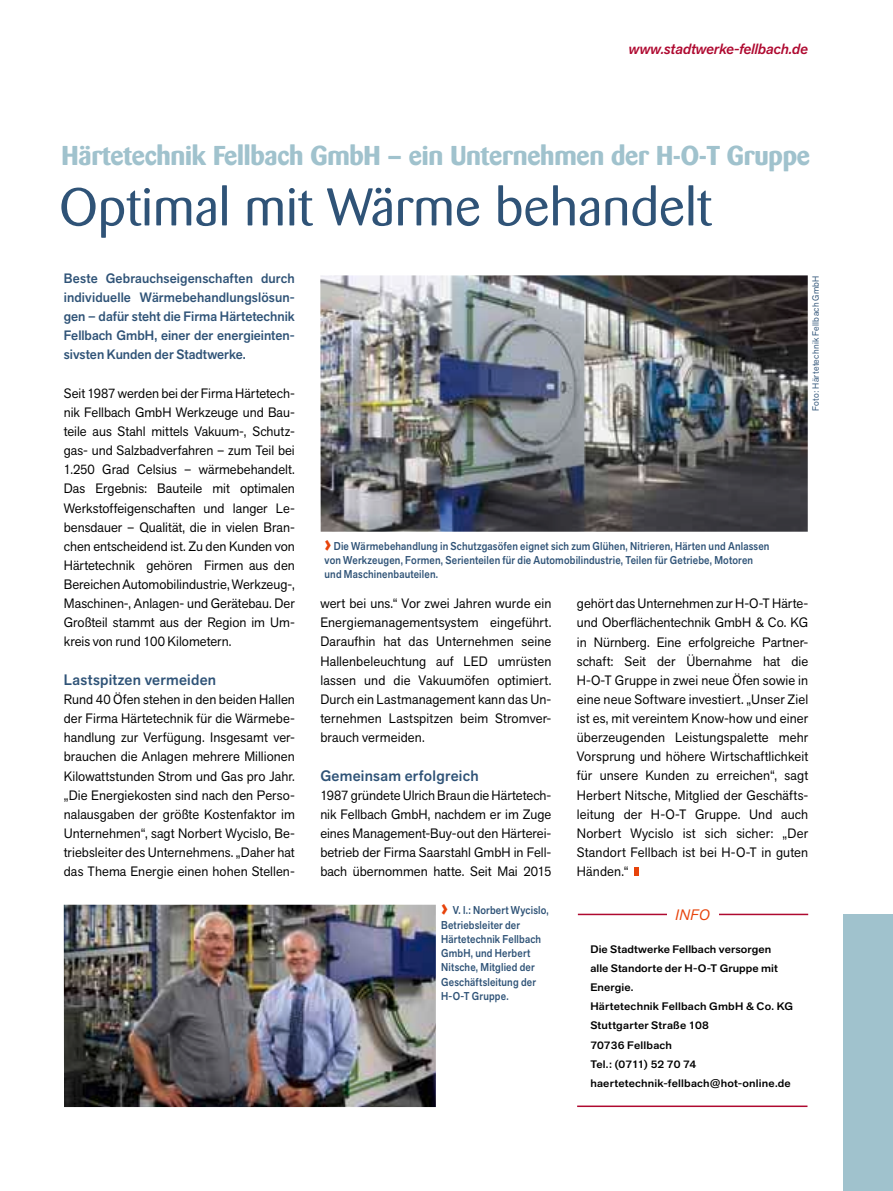
<style>
.page{position:relative;width:893px;height:1191px;background:#fff}
.page>*{position:absolute;margin:0;border:0;box-sizing:border-box;transform-origin:0 0}
.t1{font:52.5px "Barmeno";letter-spacing:.01em;color:#2f5377}
.t2{font:700 27px "Barmeno";letter-spacing:-.01em;color:#a0c2cd}
.t3{font:500 15px "Akzid Grtsk Next";letter-spacing:.015em;color:#2f5377}
.t4{font:italic 15px "Akzid Grtsk Next";color:#e7430b}
.t5{font:14.7px "Akzid Grtsk Next Med It";letter-spacing:-.005em;color:#af0930}
.t6{font:13.5px/19.2px "Akzid Grtsk Next";letter-spacing:.005em;color:#000;text-align:justify}
.t7{font:500 13.5px/19.2px "Akzid Grtsk Next";color:#2f5377;text-align:justify}
.t8{font:500 11.25px/14.2px "Akzid Grtsk Next";letter-spacing:.02em;color:#2f5377;scale:.9 1}
.t9{font:500 10.8px/19.2px "Akzid Grtsk Next";letter-spacing:.015em;color:#000;scale:1.09 1}
.t10{font:9px "Akzid Grtsk Next";letter-spacing:.03em;color:#2f5377}
.s1{font-weight:800;font-size:22.5px;color:#e7430b}
</style>
<div class="page">
<div style="left:634px;top:867px;width:5px;height:9px;background:#e7430b"></div>
<img style="left:64px;top:904px;width:372px;height:203px">
<img style="left:320px;top:275px;width:488px;height:256px">
<hr style="left:577px;top:1105px;width:230px;height:2px;background:#af0930">
<hr style="left:578px;top:913px;width:230px;height:2px;background:#af0930">
<div style="left:667px;top:908px;width:51px;height:12px;background:#fff"></div>
<div style="left:843px;top:914px;width:50px;height:277px;background:#a0c2cd"></div>
<p class="t5" style="left:629px;top:39px;width:181px">www.stadtwerke-fellbach.de</p>
<h2 class="t2" style="left:62px;top:140px;width:750px">Härtetechnik Fellbach GmbH – ein Unternehmen der H-O-T Gruppe</h2>
<h1 class="t1" style="left:60px;top:177px;width:653px">Optimal mit Wärme behandelt</h1>
<p class="t7" style="left:64px;top:268px;width:233px">Beste Gebrauchseigenschaften durch individuelle Wärmebehandlungslösun&shy;gen – dafür steht die Firma Härtetechnik Fellbach GmbH, einer der energieinten&shy;sivsten Kunden der Stadtwerke.</p>
<p class="t6" style="left:64px;top:383px;width:233px">Seit 1987 werden bei der Firma Härtetech&shy;nik Fellbach GmbH Werkzeuge und Bau&shy;teile aus Stahl mittels Vakuum-, Schutz&shy;gas- und Salzbadverfahren – zum Teil bei 1.250 Grad Celsius – wärmebehandelt.<br>Das Ergebnis: Bauteile mit optimalen Werkstoffeigenschaften und langer Le&shy;bensdauer – Qualität, die in vielen Bran&shy;chen entscheidend ist. Zu den Kunden von Härtetechnik gehören Firmen aus den Bereichen Automobilindustrie, Werkzeug-, Maschinen-, Anlagen- und Gerätebau. Der Großteil stammt aus der Region im Um&shy;kreis von rund 100 Kilometern.</p>
<p class="t3" style="left:64px;top:670px;width:154px">Lastspitzen vermeiden</p>
<p class="t6" style="left:64px;top:689px;width:233px">Rund 40 Öfen stehen in den beiden Hallen der Firma Härtetechnik für die Wärmebe&shy;handlung zur Verfügung. Insgesamt ver&shy;brauchen die Anlagen mehrere Millionen Kilowattstunden Strom und Gas pro Jahr. „Die Energiekosten sind nach den Perso&shy;nalausgaben der größte Kostenfaktor im Unternehmen“, sagt Norbert Wycislo, Be&shy;triebsleiter des Unternehmens. „Daher hat das Thema Energie einen hohen Stellen-</p>
<p class="t10" style="left:810px;top:411px;width:137px;rotate:-90deg">Foto: Härtetechnik Fellbach GmbH</p>
<p class="t8" style="left:325px;top:539px;width:496px"><span class="s1">›</span> Die Wärmebehandlung in Schutzgasöfen eignet sich zum Glühen, Nitrieren, Härten und Anlassen von Werkzeugen, Formen, Serienteilen für die Automobilindustrie, Teilen für Getriebe, Motoren und Maschinenbauteilen.</p>
<p class="t6" style="left:320px;top:594px;width:233px">wert bei uns.“ Vor zwei Jahren wurde ein Energiemanagementsystem eingeführt.<br>Daraufhin hat das Unternehmen seine Hallenbeleuchtung auf LED umrüsten lassen und die Vakuumöfen optimiert.<br>Durch ein Lastmanagement kann das Un&shy;ternehmen Lastspitzen beim Stromver&shy;brauch vermeiden.</p>
<p class="t3" style="left:320px;top:765px;width:160px">Gemeinsam erfolgreich</p>
<p class="t6" style="left:320px;top:785px;width:233px">1987 gründete Ulrich Braun die Härtetech&shy;nik Fellbach GmbH, nachdem er im Zuge eines Management-Buy-out den Härterei&shy;betrieb der Firma Saarstahl GmbH in Fell&shy;bach übernommen hatte. Seit Mai 2015</p>
<p class="t6" style="left:577px;top:594px;width:233px">gehört das Unternehmen zur H-O-T Härte&shy;und Oberflächentechnik GmbH &amp; Co. KG in Nürnberg. Eine erfolgreiche Partner&shy;schaft: Seit der Übernahme hat die H-O-T Gruppe in zwei neue Öfen sowie in eine neue Software investiert. „Unser Ziel ist es, mit vereintem Know-how und einer überzeugenden Leistungspalette mehr Vorsprung und höhere Wirtschaftlichkeit für unsere Kunden zu erreichen“, sagt Herbert Nitsche, Mitglied der Geschäfts&shy;leitung der H-O-T Gruppe. Und auch Norbert Wycislo ist sich sicher: „Der Standort Fellbach ist bei H-O-T in guten Händen.“</p>
<p class="t8" style="left:441px;top:903px;width:121px"><span class="s1">›</span> V. l.: Norbert Wycislo,<br>Betriebsleiter der<br>Härtetechnik Fellbach<br>GmbH, und Herbert<br>Nitsche, Mitglied der<br>Geschäftsleitung der<br>H-O-T Gruppe.</p>
<p class="t4" style="left:675px;top:904px;width:36px">Info</p>
<p class="t9" style="left:590px;top:939px;width:188px">Die Stadtwerke Fellbach versorgen<br>alle Standorte der H-O-T Gruppe mit<br>Energie.<br>Härtetechnik Fellbach GmbH &amp; Co. KG<br>Stuttgarter Straße 108<br>70736 Fellbach<br>Tel.: (0711) 52 70 74 haertetechnik-fellbach@hot-online.de</p>
</div>
